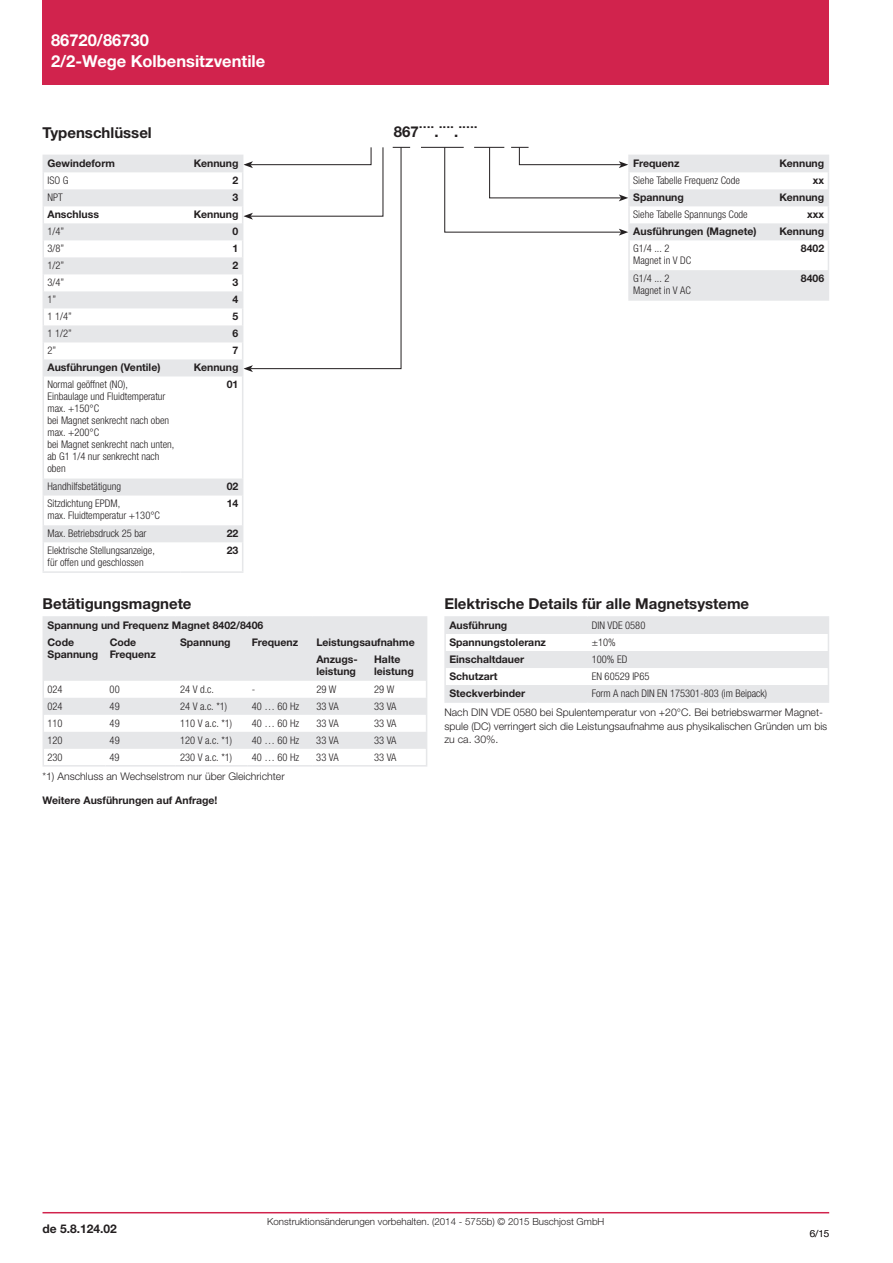
<style>
.page{position:relative;width:893px;height:1263px;background:#fff}
.page>*{position:absolute;margin:0;border:0;box-sizing:border-box;transform-origin:0 0}
.t1{font:700 16.5px/21px "Helvetica Neue LTW1 G";color:#fff}
.t2{font:700 15px "Helvetica Neue LTW1 G";color:#231f20}
.t3{font:700 12px "Helvetica Neue LTW1 G";color:#231f20}
.t4{font:300 condensed 10.5px/12px "Helvetica Neue LTW1 G";color:#231f20}
.t5{font:700 10.5px/17px "Helvetica Neue LTW1 G";color:#231f20}
.t6{font:300 10.5px/13.5px "Helvetica Neue LTW1 G";color:#231f20}
.t7{font:300 9.75px "Helvetica Neue LTW1 G";color:#231f20}
</style>
<div class="page">
<div style="left:43px;top:0;width:786px;height:85px;background:#d1234d"></div>
<hr style="left:43px;top:1212px;width:786px;height:1px;background:#d1234d">
<svg style="left:44px;top:618px;width:382px;height:131px;fill:#e6e7e9"></svg>
<hr style="left:43px;top:616px;width:62px;height:2px;background:#e6e7e9">
<hr style="left:105px;top:616px;width:71px;height:2px;background:#e6e7e9">
<hr style="left:176px;top:616px;width:72px;height:2px;background:#e6e7e9">
<hr style="left:248px;top:616px;width:64px;height:2px;background:#e6e7e9">
<hr style="left:312px;top:616px;width:58px;height:2px;background:#e6e7e9">
<hr style="left:370px;top:616px;width:57px;height:2px;background:#e6e7e9">
<svg style="left:43px;top:618px;width:1px;height:33px"></svg>
<svg style="left:426px;top:618px;width:1px;height:33px"></svg>
<hr style="left:43px;top:651px;width:1px;height:30px;background:#e6e7e9">
<hr style="left:426px;top:651px;width:1px;height:30px;background:#e6e7e9">
<svg style="left:43px;top:681px;width:1px;height:84px"></svg>
<svg style="left:426px;top:681px;width:1px;height:84px"></svg>
<hr style="left:43px;top:765px;width:62px;height:1px;background:#e6e7e9">
<hr style="left:105px;top:765px;width:71px;height:1px;background:#e6e7e9">
<hr style="left:176px;top:765px;width:72px;height:1px;background:#e6e7e9">
<hr style="left:248px;top:765px;width:64px;height:1px;background:#e6e7e9">
<hr style="left:312px;top:765px;width:58px;height:1px;background:#e6e7e9">
<hr style="left:370px;top:765px;width:57px;height:1px;background:#e6e7e9">
<hr style="left:444px;top:616px;width:144px;height:2px;background:#e6e7e9">
<hr style="left:588px;top:616px;width:241px;height:2px;background:#e6e7e9">
<svg style="left:444px;top:618px;width:385px;height:83px"></svg>
<hr style="left:444px;top:701px;width:144px;height:2px;background:#e6e7e9">
<hr style="left:588px;top:701px;width:241px;height:2px;background:#e6e7e9">
<hr style="left:421px;top:147px;width:43px;height:1px;background:#231f20">
<svg style="left:44px;top:156px;width:198px;height:386px"></svg>
<hr style="left:43px;top:155px;width:137px;height:1px;background:#e6e7e9">
<hr style="left:180px;top:155px;width:63px;height:1px;background:#e6e7e9">
<svg style="left:43px;top:156px;width:1px;height:220px"></svg>
<svg style="left:242px;top:147px;width:168px;height:229px"></svg>
<hr style="left:43px;top:376px;width:1px;height:102px;background:#e6e7e9">
<hr style="left:242px;top:376px;width:1px;height:102px;background:#e6e7e9">
<svg style="left:43px;top:478px;width:1px;height:17px"></svg>
<svg style="left:242px;top:478px;width:1px;height:17px"></svg>
<hr style="left:43px;top:495px;width:1px;height:30px;background:#e6e7e9">
<hr style="left:242px;top:495px;width:1px;height:30px;background:#e6e7e9">
<svg style="left:43px;top:525px;width:1px;height:46px"></svg>
<svg style="left:242px;top:525px;width:1px;height:46px"></svg>
<hr style="left:43px;top:571px;width:137px;height:2px;background:#e6e7e9">
<hr style="left:180px;top:571px;width:63px;height:2px;background:#e6e7e9">
<hr style="left:628px;top:299px;width:133px;height:2px;background:#e6e7e9">
<hr style="left:761px;top:299px;width:68px;height:2px;background:#e6e7e9">
<svg style="left:444px;top:147px;width:385px;height:152px"></svg>
<h1 class="t1" style="left:51px;top:29px;width:216px">86720/86730<br>2/2-Wege Kolbensitzventile</h1>
<h2 class="t2" style="left:43px;top:123px;width:111px">Typenschlüssel</h2>
<p class="t5" style="left:48px;top:155px;width:69px">Gewindeform</p>
<p class="t5" style="left:194px;top:155px;width:46px">Kennung</p>
<p class="t4" style="left:48px;top:174px;width:22px">ISO G</p>
<p class="t5" style="left:233px;top:172px;width:7px">2</p>
<p class="t4" style="left:48px;top:191px;width:17px">NPT</p>
<p class="t5" style="left:233px;top:189px;width:7px">3</p>
<p class="t5" style="left:48px;top:206px;width:53px">Anschluss</p>
<p class="t5" style="left:194px;top:206px;width:46px">Kennung</p>
<p class="t4" style="left:48px;top:226px;width:18px">1/4”</p>
<p class="t5" style="left:233px;top:223px;width:7px">0</p>
<p class="t4" style="left:48px;top:243px;width:18px">3/8”</p>
<p class="t5" style="left:233px;top:240px;width:7px">1</p>
<p class="t4" style="left:48px;top:260px;width:18px">1/2”</p>
<p class="t5" style="left:233px;top:257px;width:7px">2</p>
<p class="t4" style="left:48px;top:277px;width:18px">3/4”</p>
<p class="t5" style="left:233px;top:274px;width:7px">3</p>
<p class="t4" style="left:48px;top:294px;width:10px">1”</p>
<p class="t5" style="left:233px;top:291px;width:7px">4</p>
<p class="t4" style="left:48px;top:311px;width:26px">1 1/4”</p>
<p class="t5" style="left:233px;top:308px;width:7px">5</p>
<p class="t4" style="left:48px;top:328px;width:26px">1 1/2”</p>
<p class="t5" style="left:233px;top:325px;width:7px">6</p>
<p class="t4" style="left:48px;top:345px;width:10px">2”</p>
<p class="t5" style="left:233px;top:342px;width:7px">7</p>
<p class="t5" style="left:48px;top:359px;width:114px">Ausführungen (Ventile)</p>
<p class="t5" style="left:194px;top:359px;width:46px">Kennung</p>
<p class="t4" style="left:48px;top:379px;width:128px">Normal geöffnet (NO),<br>Einbaulage und Fluidtemperatur max. +150°C<br>bei Magnet senkrecht nach oben max. +200°C<br>bei Magnet senkrecht nach unten, ab G1 1/4 nur senkrecht nach oben</p>
<p class="t5" style="left:227px;top:376px;width:13px">01</p>
<p class="t4" style="left:48px;top:481px;width:75px">Handhilfsbetätigung</p>
<p class="t5" style="left:227px;top:478px;width:13px">02</p>
<p class="t4" style="left:48px;top:498px;width:114px">Sitzdichtung EPDM,<br>max. Fluidtemperatur +130°C</p>
<p class="t5" style="left:227px;top:495px;width:13px">14</p>
<p class="t4" style="left:48px;top:527px;width:100px">Max. Betriebsdruck 25 bar</p>
<p class="t5" style="left:227px;top:525px;width:13px">22</p>
<p class="t4" style="left:48px;top:544px;width:109px">Elektrische Stellungsanzeige, für offen und geschlossen</p>
<p class="t5" style="left:227px;top:542px;width:13px">23</p>
<h2 class="t2" style="left:394px;top:122px;width:85px">867˙˙˙˙.˙˙˙˙.˙˙˙˙˙</h2>
<p class="t5" style="left:633px;top:155px;width:48px">Frequenz</p>
<p class="t5" style="left:779px;top:155px;width:46px">Kennung</p>
<p class="t4" style="left:633px;top:174px;width:108px">Siehe Tabelle Frequenz Code</p>
<p class="t5" style="left:813px;top:172px;width:13px">xx</p>
<p class="t5" style="left:633px;top:189px;width:52px">Spannung</p>
<p class="t5" style="left:779px;top:189px;width:46px">Kennung</p>
<p class="t4" style="left:633px;top:208px;width:116px">Siehe Tabelle Spannungs Code</p>
<p class="t5" style="left:807px;top:206px;width:18px">xxx</p>
<p class="t5" style="left:633px;top:223px;width:125px">Ausführungen (Magnete)</p>
<p class="t5" style="left:779px;top:223px;width:46px">Kennung</p>
<p class="t4" style="left:633px;top:243px;width:60px">G1/4 ... 2<br>Magnet in V DC</p>
<p class="t5" style="left:801px;top:240px;width:25px">8402</p>
<p class="t4" style="left:633px;top:272px;width:59px">G1/4 ... 2<br>Magnet in V AC</p>
<p class="t5" style="left:801px;top:270px;width:25px">8406</p>
<h2 class="t2" style="left:43px;top:594px;width:151px">Betätigungsmagnete</h2>
<p class="t5" style="left:48px;top:616px;width:217px">Spannung und Frequenz Magnet 8402/8406<br>Code</p>
<p class="t5" style="left:48px;top:645px;width:52px">Spannung</p>
<p class="t5" style="left:110px;top:636px;width:48px;line-height:12px">Code<br>Frequenz</p>
<p class="t5" style="left:180px;top:633px;width:52px">Spannung</p>
<p class="t5" style="left:252px;top:633px;width:48px">Frequenz</p>
<p class="t5" style="left:316px;top:633px;width:100px">Leistungsaufnahme<br>Anzugs-</p>
<p class="t5" style="left:316px;top:662px;width:41px">leistung</p>
<p class="t5" style="left:374px;top:653px;width:41px;line-height:12px">Halte leistung</p>
<p class="t4" style="left:48px;top:683px;width:17px">024</p>
<p class="t4" style="left:110px;top:683px;width:12px">00</p>
<p class="t4" style="left:180px;top:683px;width:35px">24 V d.c.</p>
<p class="t4" style="left:252px;top:683px;width:5px">-</p>
<p class="t4" style="left:316px;top:683px;width:22px">29 W</p>
<p class="t4" style="left:374px;top:683px;width:22px">29 W</p>
<p class="t4" style="left:48px;top:700px;width:17px">024</p>
<p class="t4" style="left:110px;top:700px;width:12px">49</p>
<p class="t4" style="left:180px;top:700px;width:49px">24 V a.c. *1)</p>
<p class="t4" style="left:252px;top:700px;width:49px">40 … 60 Hz</p>
<p class="t4" style="left:316px;top:700px;width:24px">33 VA</p>
<p class="t4" style="left:374px;top:700px;width:24px">33 VA</p>
<p class="t4" style="left:47px;top:717px;width:17px">110</p>
<p class="t4" style="left:110px;top:717px;width:12px">49</p>
<p class="t4" style="left:180px;top:717px;width:54px">110 V a.c. *1)</p>
<p class="t4" style="left:252px;top:717px;width:49px">40 … 60 Hz</p>
<p class="t4" style="left:316px;top:717px;width:24px">33 VA</p>
<p class="t4" style="left:374px;top:717px;width:24px">33 VA</p>
<p class="t4" style="left:47px;top:734px;width:17px">120</p>
<p class="t4" style="left:110px;top:734px;width:12px">49</p>
<p class="t4" style="left:180px;top:734px;width:54px">120 V a.c. *1)</p>
<p class="t4" style="left:252px;top:734px;width:49px">40 … 60 Hz</p>
<p class="t4" style="left:316px;top:734px;width:24px">33 VA</p>
<p class="t4" style="left:374px;top:734px;width:24px">33 VA</p>
<p class="t4" style="left:47px;top:751px;width:17px">230</p>
<p class="t4" style="left:110px;top:751px;width:12px">49</p>
<p class="t4" style="left:180px;top:751px;width:54px">230 V a.c. *1)</p>
<p class="t4" style="left:252px;top:751px;width:49px">40 … 60 Hz</p>
<p class="t4" style="left:316px;top:751px;width:24px">33 VA</p>
<p class="t4" style="left:374px;top:751px;width:24px">33 VA</p>
<p class="t6" style="left:42px;top:769px;width:244px">*1) Anschluss an Wechselstrom nur über Gleichrichter</p>
<p class="t5" style="left:43px;top:791px;width:177px">Weitere Ausführungen auf Anfrage!</p>
<h2 class="t2" style="left:444px;top:594px;width:306px">Elektrische Details für alle Magnetsysteme</h2>
<p class="t5" style="left:449px;top:616px;width:59px">Ausführung</p>
<p class="t4" style="left:592px;top:619px;width:55px">DIN VDE 0580</p>
<p class="t5" style="left:449px;top:633px;width:98px">Spannungstoleranz</p>
<p class="t4" style="left:592px;top:636px;width:25px">±10%</p>
<p class="t5" style="left:449px;top:650px;width:76px">Einschaltdauer</p>
<p class="t4" style="left:592px;top:653px;width:37px">100% ED</p>
<p class="t5" style="left:449px;top:667px;width:50px">Schutzart</p>
<p class="t4" style="left:592px;top:670px;width:59px">EN 60529 IP65</p>
<p class="t5" style="left:449px;top:684px;width:77px">Steckverbinder</p>
<p class="t4" style="left:592px;top:687px;width:177px">Form A nach DIN EN 175301-803 (im Beipack)</p>
<p class="t6" style="left:444px;top:706px;width:384px">Nach DIN VDE 0580 bei Spulentemperatur von +20°C. Bei betriebswarmer Magnet&shy;spule (DC) verringert sich die Leistungsaufnahme aus physikalischen Gründen um bis zu ca. 30%.</p>
<p class="t7" style="left:267px;top:1216px;width:339px">Konstruktionsänderungen vorbehalten. (2014 - 5755b) © 2015 Buschjost GmbH</p>
<p class="t3" style="left:43px;top:1221px;width:76px">de 5.8.124.02</p>
<p class="t7" style="left:810px;top:1227px;width:21px">6/15</p>
</div>
